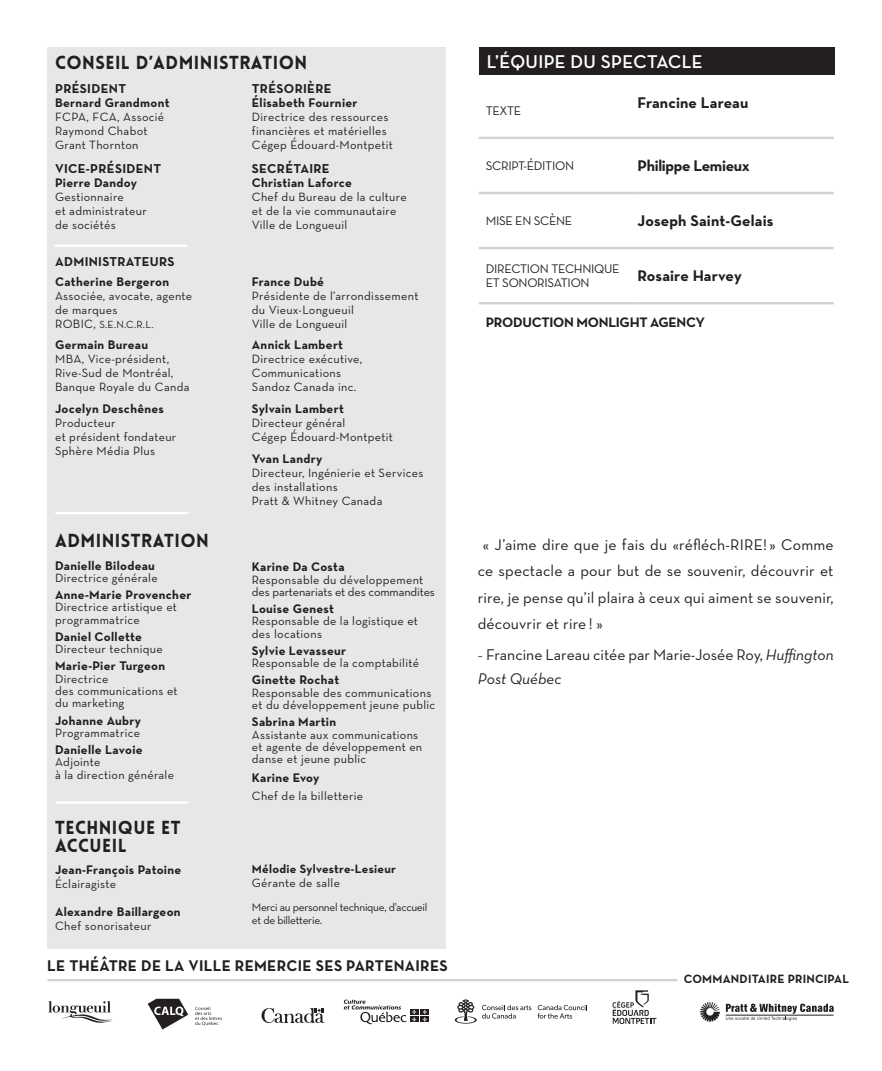
<style>
.page{position:relative;width:882px;height:1071px;background:#fff}
.page>*{position:absolute;margin:0;border:0;box-sizing:border-box;transform-origin:0 0}
.t1{font:700 18.9px "Neutra Disp";letter-spacing:.02em;color:#fff}
.t2{font:900 18.38px/18.4px "Lovelo";letter-spacing:.025em;color:#231f20}
.t3{font:15.75px/26.2px "Neutra Text";letter-spacing:.005em;color:#231f20;text-align:justify}
.t4{font:700 15.75px "Neutra Text";letter-spacing:.01em;color:#231f20}
.t5{font:700 15.75px "Neutra Text";letter-spacing:-.02em;color:#231f20}
.t6{font:700 14px "Neutra Text";letter-spacing:-.02em;color:#231f20}
.t7{font:700 13.12px "Neutra Text";letter-spacing:.025em;color:#231f20}
.t8{font:700 12.6px "Neutra Text";letter-spacing:.025em;color:#231f20}
.t9{font:12.6px/14px "Neutra Text";letter-spacing:-.025em;color:#231f20}
.t10{font:12.25px/14px "Neutra Text";letter-spacing:.025em;color:#231f20}
.t11{font:12.25px/12.2px "Neutra Text";letter-spacing:-.01em;color:#231f20}
.t12{font:700 12.25px "Neutra Text";letter-spacing:.02em;color:#231f20}
.t13{font:11.38px/12.2px "Neutra Text";letter-spacing:-.025em;color:#231f20}
.t14{font:10.5px "Neutra Text";color:#231f20}
.s1{font-size:12.25px}
.s2{font-family:"Times"}
.s3{font-style:italic}
</style>
<div class="page">
<div style="left:47px;top:47px;width:399px;height:801px;background:#e6e7e9"></div>
<svg style="left:48px;top:1001px;width:64px;height:22px"></svg>
<svg style="left:261px;top:1008px;width:64px;height:15px"></svg>
<div style="left:410px;top:1009px;width:8px;height:5px;background:#2c2829"></div>
<svg style="left:421px;top:1009px;width:8px;height:5px"></svg>
<svg style="left:344px;top:1000px;width:72px;height:24px"></svg>
<svg style="left:421px;top:1017px;width:8px;height:5px"></svg>
<svg style="left:423px;top:1010px;width:4px;height:12px"></svg>
<svg style="left:538px;top:1005px;width:49px;height:14px"></svg>
<svg style="left:454px;top:999px;width:77px;height:25px"></svg>
<svg style="left:700px;top:1002px;width:20px;height:20px"></svg>
<svg style="left:726px;top:1004px;width:108px;height:17px"></svg>
<div style="left:479px;top:47px;width:356px;height:28px;background:#231f20"></div>
<hr style="left:479px;top:192px;width:159px;height:2px;background:#d1d2d4">
<hr style="left:638px;top:192px;width:196px;height:2px;background:#d1d2d4">
<hr style="left:479px;top:247px;width:159px;height:2px;background:#d1d2d4">
<hr style="left:638px;top:247px;width:196px;height:2px;background:#d1d2d4">
<hr style="left:479px;top:302px;width:159px;height:2px;background:#d1d2d4">
<hr style="left:638px;top:302px;width:196px;height:2px;background:#d1d2d4">
<hr style="left:479px;top:137px;width:159px;height:2px;background:#d1d2d4">
<hr style="left:638px;top:137px;width:196px;height:2px;background:#d1d2d4">
<hr style="left:48px;top:979px;width:629px;height:2px;background:#d1d2d4">
<svg style="left:195px;top:1007px;width:27px;height:18px"></svg>
<svg style="left:148px;top:999px;width:40px;height:31px"></svg>
<svg style="left:613px;top:990px;width:43px;height:34px"></svg>
<hr style="left:55px;top:245px;width:131px;height:2px;background:#fff">
<hr style="left:56px;top:512px;width:132px;height:2px;background:#fff">
<hr style="left:56px;top:801px;width:132px;height:3px;background:#fff">
<div style="left:47px;top:812px;width:399px;height:137px;background:#e6e7e9"></div>
<h2 class="t2" style="left:55px;top:54px;width:254px">CONSEIL D’ADMINISTRATION</h2>
<p class="t7" style="left:55px;top:80px;width:73px">PRÉSIDENT</p>
<p class="t8" style="left:55px;top:95px;width:116px">Bernard Grandmont</p>
<p class="t10" style="left:55px;top:110px;width:111px">FCPA, FCA, Associé<br>Raymond Chabot<br>Grant Thornton</p>
<p class="t7" style="left:55px;top:160px;width:108px">VICE-PRÉSIDENT</p>
<p class="t8" style="left:55px;top:175px;width:83px">Pierre Dandoy</p>
<p class="t10" style="left:55px;top:190px;width:93px">Gestionnaire<br>et administrateur de sociétés</p>
<p class="t7" style="left:252px;top:80px;width:81px">TRÉSORIÈRE</p>
<p class="t8" style="left:252px;top:95px;width:107px">Élisabeth Fournier</p>
<p class="t10" style="left:252px;top:110px;width:143px">Directrice des ressources financières et matérielles<br>Cégep Édouard-Montpetit</p>
<p class="t7" style="left:252px;top:160px;width:79px">SECRÉTAIRE</p>
<p class="t8" style="left:252px;top:175px;width:102px">Christian Laforce</p>
<p class="t10" style="left:252px;top:190px;width:156px">Chef du Bureau de la culture et de la vie communautaire<br>Ville de Longueuil</p>
<p class="t7" style="left:55px;top:254px;width:121px">ADMINISTRATEURS</p>
<p class="t8" style="left:55px;top:273px;width:116px">Catherine Bergeron</p>
<p class="t10" style="left:55px;top:288px;width:139px">Associée, avocate, agente de marques</p>
<p class="t14" style="left:55px;top:318px;width:100px"><span class="s1">ROBIC,</span> S.E.N.C.R.L.</p>
<p class="t8" style="left:55px;top:337px;width:94px">Germain Bureau</p>
<p class="t10" style="left:55px;top:352px;width:136px">MBA, Vice-président,<br>Rive-Sud de Montréal,<br>Banque Royale du Canda</p>
<p class="t8" style="left:55px;top:401px;width:110px">Jocelyn Deschênes</p>
<p class="t10" style="left:55px;top:416px;width:123px">Producteur<br>et président fondateur<br>Sphère Média Plus</p>
<h2 class="t2" style="left:55px;top:532px;width:155px">ADMINISTRATION</h2>
<p class="t8" style="left:55px;top:557px;width:101px">Danielle Bilodeau</p>
<p class="t10" style="left:55px;top:570px;width:104px">Directrice générale</p>
<p class="t8" style="left:55px;top:587px;width:138px">Anne-Marie Provencher</p>
<p class="t10" style="left:55px;top:601px;width:123px;line-height:12.2px">Directrice artistique et programmatrice</p>
<p class="t8" style="left:55px;top:629px;width:88px">Daniel Collette</p>
<p class="t10" style="left:55px;top:642px;width:109px">Directeur technique</p>
<p class="t8" style="left:55px;top:658px;width:112px">Marie-Pier Turgeon</p>
<p class="t10" style="left:55px;top:672px;width:124px;line-height:12.2px">Directrice<br>des communications et du marketing</p>
<p class="t8" style="left:55px;top:712px;width:88px">Johanne Aubry</p>
<p class="t10" style="left:55px;top:725px;width:86px">Programmatrice</p>
<p class="t8" style="left:55px;top:742px;width:89px">Danielle Lavoie</p>
<p class="t10" style="left:55px;top:756px;width:120px;line-height:12.2px">Adjointe<br>à la direction générale</p>
<h2 class="t2" style="left:55px;top:819px;width:127px">TECHNIQUE ET<br>ACCUEIL</h2>
<p class="t8" style="left:55px;top:862px;width:128px">Jean-François Patoine</p>
<p class="t10" style="left:55px;top:877px;width:62px">Éclairagiste</p>
<p class="t8" style="left:55px;top:904px;width:127px">Alexandre Baillargeon</p>
<p class="t10" style="left:55px;top:919px;width:98px">Chef sonorisateur</p>
<p class="t8" style="left:55px;top:818px;width:94px">Karine Da Costa</p>
<p class="t8" style="left:252px;top:273px;width:74px">France Dubé</p>
<p class="t10" style="left:252px;top:288px;width:168px">Présidente de l’arrondissement du Vieux-Longueuil<br>Ville de Longueuil</p>
<p class="t8" style="left:252px;top:337px;width:93px">Annick Lambert</p>
<p class="t10" style="left:252px;top:352px;width:112px">Directrice exécutive,<br>Communications<br>Sandoz Canada inc.</p>
<p class="t8" style="left:252px;top:401px;width:94px">Sylvain Lambert</p>
<p class="t10" style="left:252px;top:416px;width:143px">Directeur général<br>Cégep Édouard-Montpetit</p>
<p class="t8" style="left:252px;top:451px;width:72px">Yvan Landry</p>
<p class="t10" style="left:252px;top:466px;width:173px">Directeur, Ingénierie et Services des installations<br>Pratt &amp; Whitney Canada</p>
<p class="t8" style="left:252px;top:559px;width:94px">Karine Da Costa</p>
<p class="t11" style="left:252px;top:573px;width:185px">Responsable du développement des partenariats et des commandites</p>
<p class="t8" style="left:252px;top:601px;width:84px">Louise Genest</p>
<p class="t10" style="left:252px;top:615px;width:168px;line-height:12.2px">Responsable de la logistique et des locations</p>
<p class="t8" style="left:252px;top:643px;width:96px">Sylvie Levasseur</p>
<p class="t10" style="left:252px;top:656px;width:169px">Responsable de la comptabilité</p>
<p class="t8" style="left:252px;top:672px;width:89px">Ginette Rochat</p>
<p class="t10" style="left:252px;top:686px;width:185px;line-height:12.2px">Responsable des communications et du développement jeune public</p>
<p class="t8" style="left:252px;top:714px;width:86px">Sabrina Martin</p>
<p class="t10" style="left:252px;top:728px;width:172px;line-height:12.2px">Assistante aux communications et agente de développement en danse et jeune public</p>
<p class="t8" style="left:252px;top:770px;width:69px">Karine Evoy</p>
<p class="t10" style="left:252px;top:788px;width:113px">Chef de la billetterie</p>
<p class="t12" style="left:252px;top:861px;width:146px">Mélodie Sylvestre-Lesieur</p>
<p class="t10" style="left:252px;top:875px;width:90px">Gérante de salle</p>
<p class="t13" style="left:252px;top:901px;width:177px">Merci au personnel technique, d’accueil et de billetterie.</p>
<p class="t4" style="left:47px;top:956px;width:402px">LE THÉÂTRE DE LA VILLE REMERCIE SES PARTENAIRES</p>
<h1 class="t1" style="left:487px;top:51px;width:218px">L’ÉQUIPE DU SPECTACLE</h1>
<p class="t9" style="left:486px;top:103px;width:37px">TEXTE</p>
<p class="t4" style="left:638px;top:93px;width:112px">Francine Lareau</p>
<p class="t9" style="left:486px;top:158px;width:90px">SCRIPT-ÉDITION</p>
<p class="t5" style="left:638px;top:156px;width:114px">Philippe Lemieux</p>
<p class="t9" style="left:486px;top:214px;width:88px">MISE EN SCÈNE</p>
<p class="t4" style="left:638px;top:211px;width:137px">Joseph Saint-Gelais</p>
<p class="t9" style="left:486px;top:262px;width:135px">DIRECTION TECHNIQUE<br>ET SONORISATION</p>
<p class="t4" style="left:638px;top:266px;width:106px">Rosaire Harvey</p>
<p class="t6" style="left:486px;top:314px;width:221px">PRODUCTION MONLIGHT AGENCY</p>
<p class="t3" style="left:478px;top:531px;width:357px;text-indent:5px">« J’aime dire que je fais du «réfléch-RIRE!» Comme ce spectacle a pour but de se souvenir, découvrir et rire, je pense qu’il plaira à ceux qui aiment se souvenir, découvrir et rire ! »</p>
<p class="t3" style="left:478px;top:643px;width:357px;line-height:23.6px"><span class="s2">-</span> Francine Lareau citée par Marie-Josée Roy, <span class="s3">Huffington<br>Post Québec</span></p>
<p class="t12" style="left:684px;top:972px;width:167px">COMMANDITAIRE PRINCIPAL</p>
</div>
